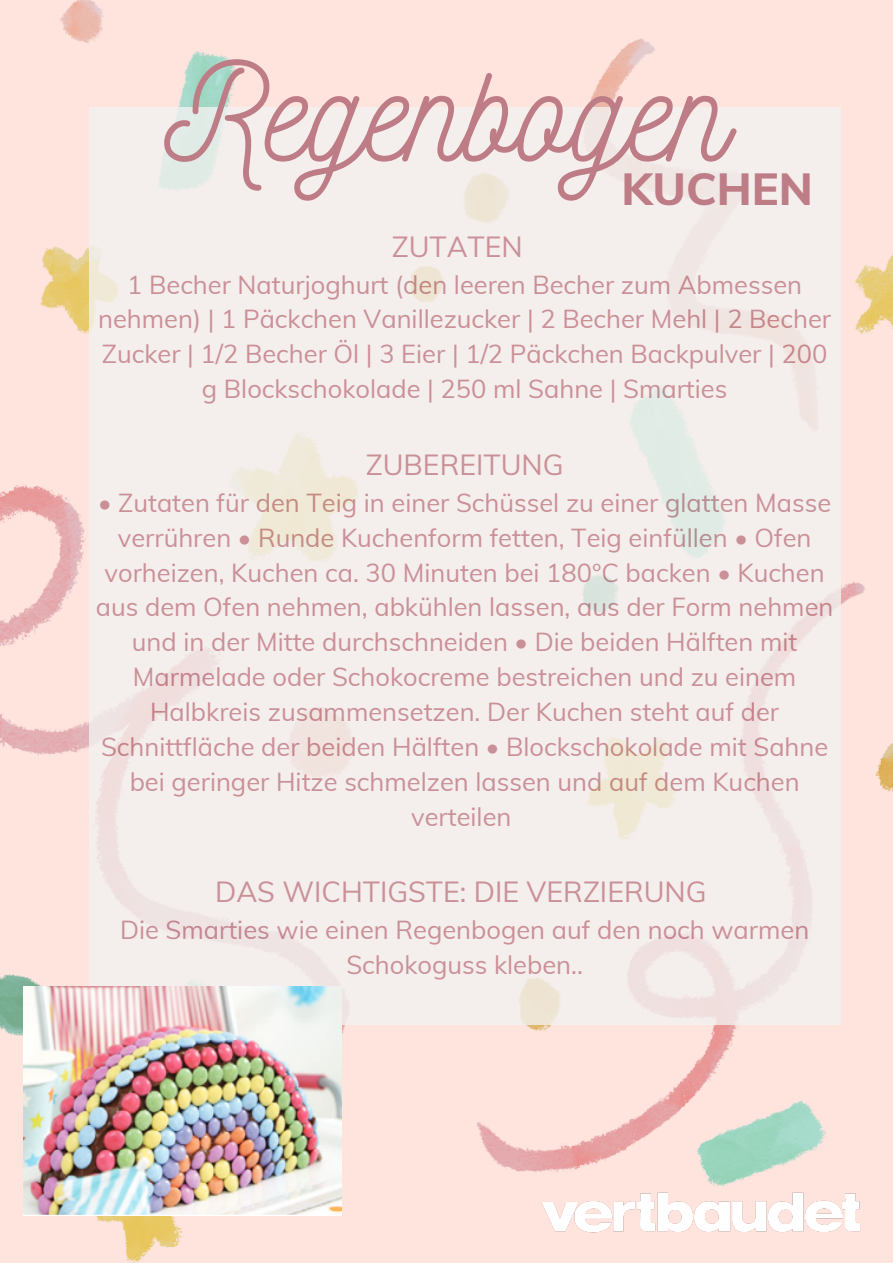
<style>
.page{position:relative;width:893px;height:1264px;background:#fff}
.page>*{position:absolute;margin:0;border:0;box-sizing:border-box;transform-origin:0 0}
.t1{font:138.45px "Nickainley";color:#bd7c86}
.t2{font:800 45px "Muli";color:#bd7c86}
.t3{font:28.5px "Muli";color:#bd7c86}
.t4{font:25.5px/34.8px "Muli";color:#bd7c86;text-align:center}
</style>
<div class="page">
<img style="left:0;top:0;width:892px;height:1262px">
<div style="left:89px;top:107px;width:751px;height:917px;background:#f2f1f0"></div>
<img style="left:542px;top:1192px;width:350px;height:47px">
<img style="left:23px;top:987px;width:319px;height:228px">
<p class="t1" style="left:164px;top:23px;width:565px">Regenbogen</p>
<p class="t2" style="left:621px;top:160px;width:193px">KUCHEN</p>
<p class="t3" style="left:391px;top:228px;width:132px">ZUTATEN</p>
<p class="t4" style="left:98px;top:266px;width:734px">1 Becher Naturjoghurt (den leeren Becher zum Abmessen nehmen) | 1 Päckchen Vanillezucker | 2 Becher Mehl | 2 Becher Zucker | 1/2 Becher Öl | 3 Eier | 1/2 Päckchen Backpulver | 200 g Blockschokolade | 250 ml Sahne | Smarties</p>
<p class="t3" style="left:365px;top:446px;width:199px">ZUBEREITUNG</p>
<p class="t4" style="left:96px;top:485px;width:739px">• Zutaten für den Teig in einer Schüssel zu einer glatten Masse verrühren • Runde Kuchenform fetten, Teig einfüllen • Ofen vorheizen, Kuchen ca. 30 Minuten bei 180°C backen • Kuchen aus dem Ofen nehmen, abkühlen lassen, aus der Form nehmen und in der Mitte durchschneiden • Die beiden Hälften mit Marmelade oder Schokocreme bestreichen und zu einem Halbkreis zusammensetzen. Der Kuchen steht auf der Schnittfläche der beiden Hälften • Blockschokolade mit Sahne bei geringer Hitze schmelzen lassen und auf dem Kuchen verteilen</p>
<p class="t3" style="left:215px;top:873px;width:493px">DAS WICHTIGSTE: DIE VERZIERUNG</p>
<p class="t4" style="left:120px;top:912px;width:690px">Die Smarties wie einen Regenbogen auf den noch warmen<br>Schokoguss kleben..</p>
</div>
